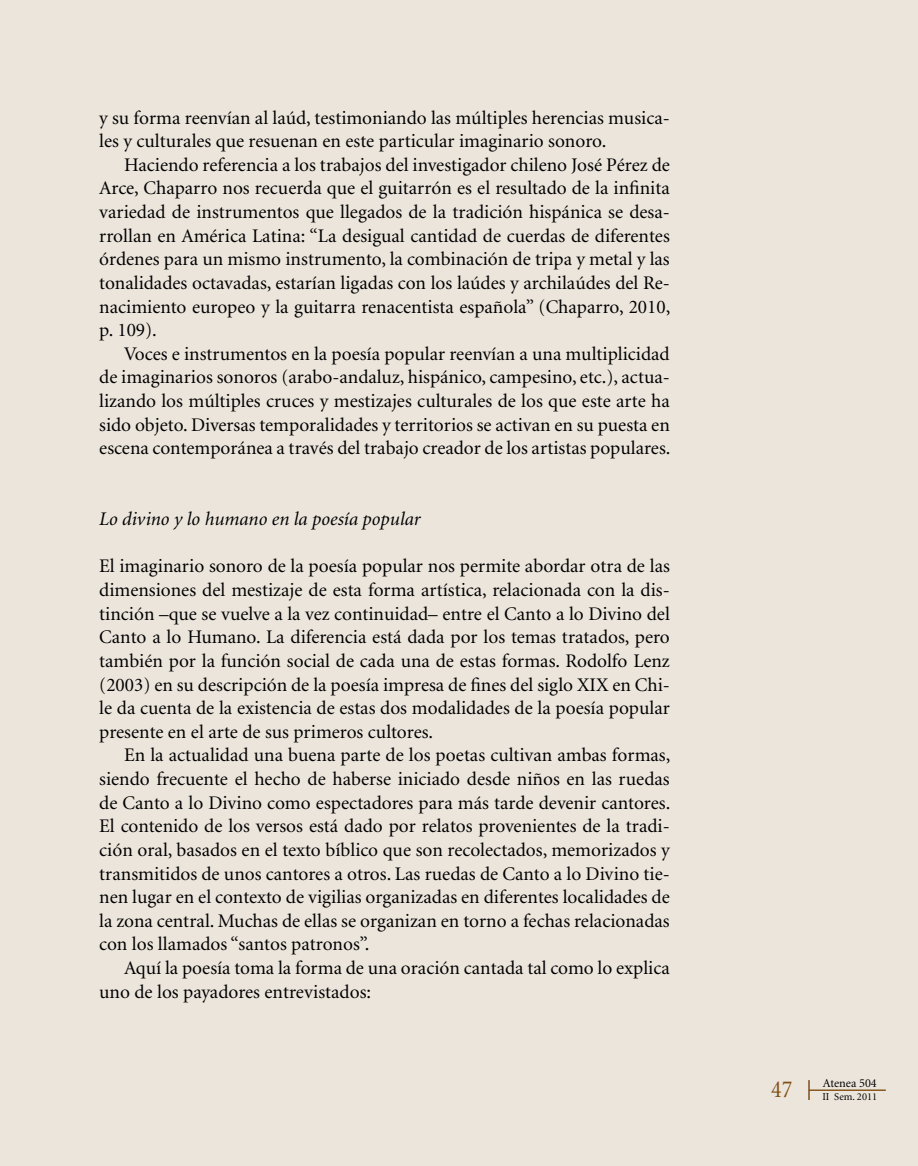
<style>
.page{position:relative;width:918px;height:1166px;background:#ece5dc}
.page>*{position:absolute;margin:0;border:0;box-sizing:border-box;transform-origin:0 0}
.t1{font:24.5px "Minion";color:#804f12;scale:.9 1}
.t2{font:19.25px/23.6px "Minion";color:#000;text-align:justify}
.t3{font:italic 19.25px "Minion";color:#000}
.t4{font:12.25px "Minion";color:#000}
.t5{font:10.5px "Minion";color:#000}
</style>
<div class="page">
<hr style="left:809px;top:1090px;width:76px;height:1px;background:#804f12">
<svg style="left:808px;top:1080px;width:1px;height:20px"></svg>
<p class="t2" style="left:99px;top:106px;width:572px">y su forma reenvían al laúd, testimoniando las múltiples herencias musica&shy;les y culturales que resuenan en este particular imaginario sonoro.</p>
<p class="t2" style="left:99px;top:154px;width:572px;text-indent:25px">Haciendo referencia a los trabajos del investigador chileno José Pérez de Arce, Chaparro nos recuerda que el guitarrón es el resultado de la infinita variedad de instrumentos que llegados de la tradición hispánica se desa&shy;rrollan en América Latina: “La desigual cantidad de cuerdas de diferentes órdenes para un mismo instrumento, la combinación de tripa y metal y las tonalidades octavadas, estarían ligadas con los laúdes y archilaúdes del Re&shy;nacimiento europeo y la guitarra renacentista española” (Chaparro, 2010, p. 109).</p>
<p class="t2" style="left:99px;top:343px;width:573px;text-indent:25px">Voces e instrumentos en la poesía popular reenvían a una multiplicidad de imaginarios sonoros (arabo-andaluz, hispánico, campesino, etc.), actua&shy;lizando los múltiples cruces y mestizajes culturales de los que este arte ha sido objeto. Diversas temporalidades y territorios se activan en su puesta en escena contemporánea a través del trabajo creador de los artistas populares.</p>
<p class="t3" style="left:99px;top:509px;width:323px">Lo divino y lo humano en la poesía popular</p>
<p class="t2" style="left:99px;top:555px;width:572px">El imaginario sonoro de la poesía popular nos permite abordar otra de las dimensiones del mestizaje de esta forma artística, relacionada con la dis&shy;tinción –que se vuelve a la vez continuidad– entre el Canto a lo Divino del Canto a lo Humano. La diferencia está dada por los temas tratados, pero también por la función social de cada una de estas formas. Rodolfo Lenz (2003) en su descripción de la poesía impresa de fines del siglo XIX en Chi&shy;le da cuenta de la existencia de estas dos modalidades de la poesía popular presente en el arte de sus primeros cultores.</p>
<p class="t2" style="left:99px;top:744px;width:572px;text-indent:25px">En la actualidad una buena parte de los poetas cultivan ambas formas, siendo frecuente el hecho de haberse iniciado desde niños en las ruedas de Canto a lo Divino como espectadores para más tarde devenir cantores.<br>El contenido de los versos está dado por relatos provenientes de la tradi&shy;ción oral, basados en el texto bíblico que son recolectados, memorizados y transmitidos de unos cantores a otros. Las ruedas de Canto a lo Divino tie&shy;nen lugar en el contexto de vigilias organizadas en diferentes localidades de la zona central. Muchas de ellas se organizan en torno a fechas relacionadas con los llamados “santos patronos”.</p>
<p class="t2" style="left:99px;top:957px;width:572px;text-indent:25px">Aquí la poesía toma la forma de una oración cantada tal como lo explica uno de los payadores entrevistados:</p>
<p class="t4" style="left:823px;top:1077px;width:56px">Atenea 504</p>
<p class="t1" style="left:771px;top:1077px;width:25px">47</p>
<p class="t5" style="left:822px;top:1091px;width:56px">II Sem. 2011</p>
</div>
